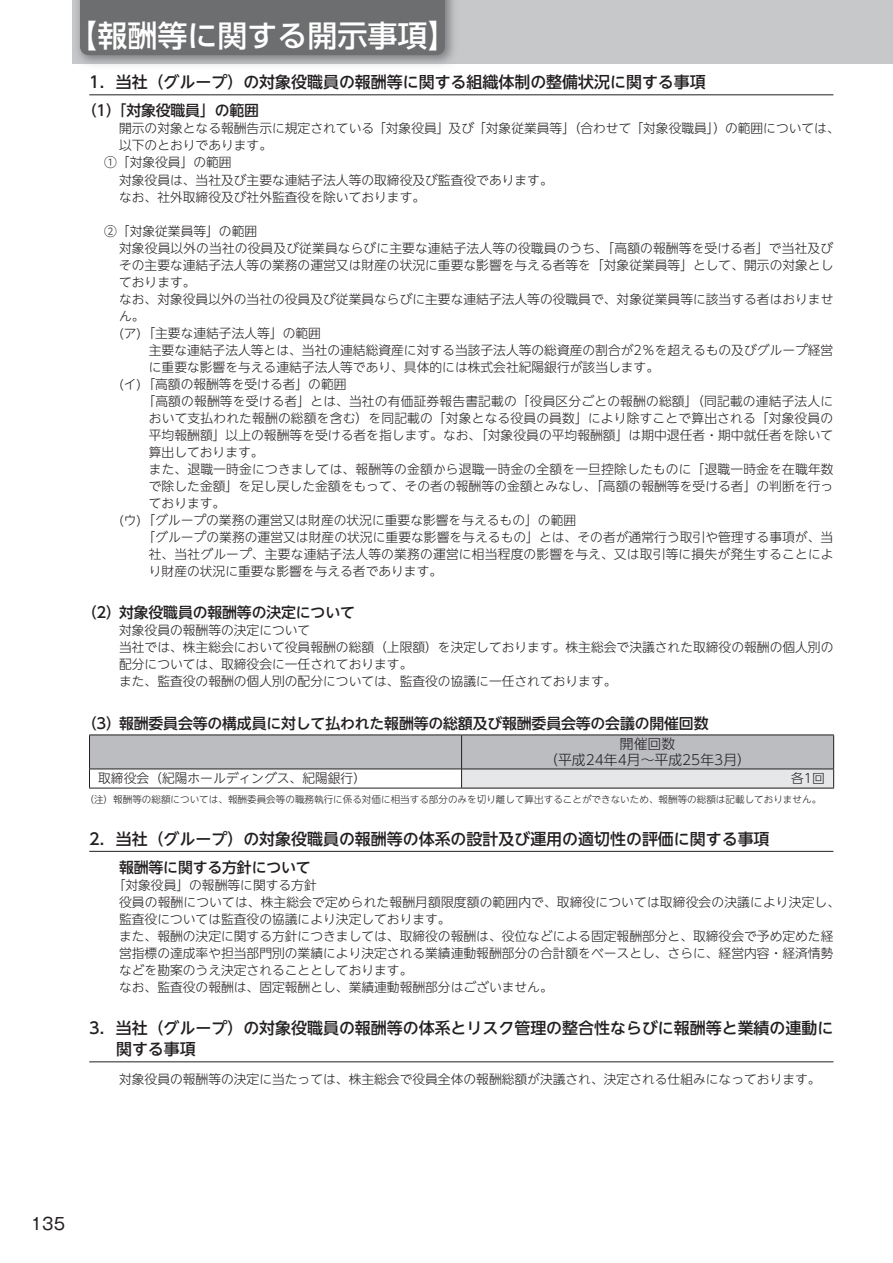
<style>
.page{position:relative;width:893px;height:1263px;background:#fff}
.page>*{position:absolute;margin:0;border:0;box-sizing:border-box;transform-origin:0 0}
.t1{font:30px "UD Shin Go Pro Medium 90 pv RKSJ H";color:#fff}
.t2{font:16.5px "Gothic MB101 Pro Regular 90 pv RKSJ H";color:#231f20}
.t3{font:15.9px/21.3px "UD Shin Go NT Pro Medium 90 pv RKSJ H";color:#231f20}
.t4{font:14.85px "UD Shin Go NT Pro Medium 90 pv RKSJ H";letter-spacing:-.01em;color:#231f20}
.t5{font:13.8px/15.9px "UD Shin Go NT Pro Light 90 pv RKSJ H";color:#231f20;text-align:center}
.t6{font:12.75px/17px "UD Shin Go NT Pro Light 90 pv RKSJ H";color:#231f20}
.t7{font:9.6px "UD Shin Go NT Pro Light 90 pv RKSJ H";color:#231f20}
</style>
<div class="page">
<div style="left:72px;top:0;width:821px;height:63px;background:#c6c8ca"></div>
<div style="left:80px;top:0;width:365px;height:55px;background:#6d6e70"></div>
<hr style="left:89px;top:95px;width:744px;height:1px;background:#231f20">
<hr style="left:89px;top:851px;width:744px;height:1px;background:#231f20">
<hr style="left:89px;top:1061px;width:744px;height:1px;background:#231f20">
<svg style="left:89px;top:736px;width:745px;height:52px"></svg>
<hr style="left:89px;top:735px;width:373px;height:1px;background:#231f20">
<hr style="left:462px;top:735px;width:372px;height:1px;background:#231f20">
<hr style="left:89px;top:788px;width:373px;height:1px;background:#231f20">
<hr style="left:462px;top:788px;width:372px;height:1px;background:#231f20">
<h1 class="t1" style="left:67px;top:25px;width:391px">【報酬等に関する開示事項】</h1>
<p class="t3" style="left:89px;top:74px;width:618px">1．当社（グループ）の対象役職員の報酬等に関する組織体制の整備状況に関する事項</p>
<p class="t4" style="left:82px;top:105px;width:179px">（1）「対象役職員」の範囲</p>
<p class="t6" style="left:119px;top:122px;width:722px">開示の対象となる報酬告示に規定されている「対象役員」及び「対象従業員等」（合わせて「対象役職員」）の範囲については、</p>
<p class="t6" style="left:119px;top:139px;width:155px">以下のとおりであります。</p>
<p class="t6" style="left:104px;top:156px;width:129px">①「対象役員」の範囲</p>
<p class="t6" style="left:119px;top:173px;width:435px">対象役員は、当社及び主要な連結子法人等の取締役及び監査役であります。</p>
<p class="t6" style="left:119px;top:190px;width:308px">なお、社外取締役及び社外監査役を除いております。</p>
<p class="t6" style="left:119px;top:224px;width:716px;text-indent:-15px">②「対象従業員等」の範囲<br>対象役員以外の当社の役員及び従業員ならびに主要な連結子法人等の役職員のうち、「高額の報酬等を受ける者」で当社及びその主要な連結子法人等の業務の運営又は財産の状況に重要な影響を与える者等を「対象従業員等」として、開示の対象としております。<br>なお、対象役員以外の当社の役員及び従業員ならびに主要な連結子法人等の役職員で、対象従業員等に該当する者はおりません。<br>(ア) 「主要な連結子法人等」の範囲</p>
<p class="t6" style="left:149px;top:343px;width:686px">主要な連結子法人等とは、当社の連結総資産に対する当該子法人等の総資産の割合が2％を超えるもの及びグループ経営</p>
<p class="t6" style="left:149px;top:360px;width:512px">に重要な影響を与える連結子法人等であり、具体的には株式会社紀陽銀行が該当します。</p>
<p class="t6" style="left:119px;top:377px;width:229px">(イ) 「高額の報酬等を受ける者」の範囲</p>
<p class="t6" style="left:142px;top:394px;width:692px">「高額の報酬等を受ける者」とは、当社の有価証券報告書記載の「役員区分ごとの報酬の総額」（同記載の連結子法人に</p>
<p class="t6" style="left:149px;top:411px;width:686px">おいて支払われた報酬の総額を含む）を同記載の「対象となる役員の員数」により除すことで算出される「対象役員の</p>
<p class="t6" style="left:149px;top:428px;width:686px">平均報酬額」以上の報酬等を受ける者を指します。なお、「対象役員の平均報酬額」は期中退任者・期中就任者を除いて</p>
<p class="t6" style="left:149px;top:445px;width:116px">算出しております。</p>
<p class="t6" style="left:149px;top:462px;width:686px">また、退職一時金につきましては、報酬等の金額から退職一時金の全額を一旦控除したものに「退職一時金を在職年数</p>
<p class="t6" style="left:149px;top:479px;width:686px">で除した金額」を足し戻した金額をもって、その者の報酬等の金額とみなし、「高額の報酬等を受ける者」の判断を行っ</p>
<p class="t6" style="left:149px;top:496px;width:78px">ております。</p>
<p class="t6" style="left:119px;top:513px;width:459px">(ウ) 「グループの業務の運営又は財産の状況に重要な影響を与えるもの」の範囲</p>
<p class="t6" style="left:142px;top:530px;width:692px">「グループの業務の運営又は財産の状況に重要な影響を与えるもの」とは、その者が通常行う取引や管理する事項が、当</p>
<p class="t6" style="left:149px;top:547px;width:686px">社、当社グループ、主要な連結子法人等の業務の運営に相当程度の影響を与え、又は取引等に損失が発生することによ</p>
<p class="t6" style="left:149px;top:564px;width:295px">り財産の状況に重要な影響を与える者であります。</p>
<p class="t4" style="left:82px;top:607px;width:275px">（2）対象役職員の報酬等の決定について</p>
<p class="t6" style="left:119px;top:624px;width:716px">対象役員の報酬等の決定について<br>当社では、株主総会において役員報酬の総額（上限額）を決定しております。株主総会で決議された取締役の報酬の個人別の配分については、取締役会に一任されております。<br>また、監査役の報酬の個人別の配分については、監査役の協議に一任されております。</p>
<p class="t4" style="left:82px;top:717px;width:628px">（3）報酬委員会等の構成員に対して払われた報酬等の総額及び報酬委員会等の会議の開催回数</p>
<p class="t5" style="left:544px;top:738px;width:208px">開催回数<br>（平成24年4月～平成25年3月）</p>
<p class="t6" style="left:98px;top:772px;width:269px">取締役会（紀陽ホールディングス、紀陽銀行）</p>
<p class="t6" style="left:791px;top:772px;width:35px">各1回</p>
<p class="t7" style="left:85px;top:796px;width:738px">（注）報酬等の総額については、報酬委員会等の職務執行に係る対価に相当する部分のみを切り離して算出することができないため、報酬等の総額は記載しておりません。</p>
<p class="t3" style="left:89px;top:830px;width:682px">2．当社（グループ）の対象役職員の報酬等の体系の設計及び運用の適切性の評価に関する事項</p>
<p class="t4" style="left:119px;top:861px;width:193px">報酬等に関する方針について</p>
<p class="t6" style="left:119px;top:878px;width:722px;text-indent:-6px">「対象役員」の報酬等に関する方針<br>役員の報酬については、株主総会で定められた報酬月額限度額の範囲内で、取締役については取締役会の決議により決定し、監査役については監査役の協議により決定しております。<br>また、報酬の決定に関する方針につきましては、取締役の報酬は、役位などによる固定報酬部分と、取締役会で予め定めた経営指標の達成率や担当部門別の業績により決定される業績連動報酬部分の合計額をベースとし、さらに、経営内容・経済情勢などを勘案のうえ決定されることとしております。<br>なお、監査役の報酬は、固定報酬とし、業績連動報酬部分はございません。</p>
<p class="t3" style="left:116px;top:1020px;width:719px;text-indent:-27px">3．当社（グループ）の対象役職員の報酬等の体系とリスク管理の整合性ならびに報酬等と業績の連動に関する事項</p>
<p class="t6" style="left:119px;top:1072px;width:703px">対象役員の報酬等の決定に当たっては、株主総会で役員全体の報酬総額が決議され、決定される仕組みになっております。</p>
<p class="t2" style="left:31px;top:1217px;width:36px">135</p>
</div>
